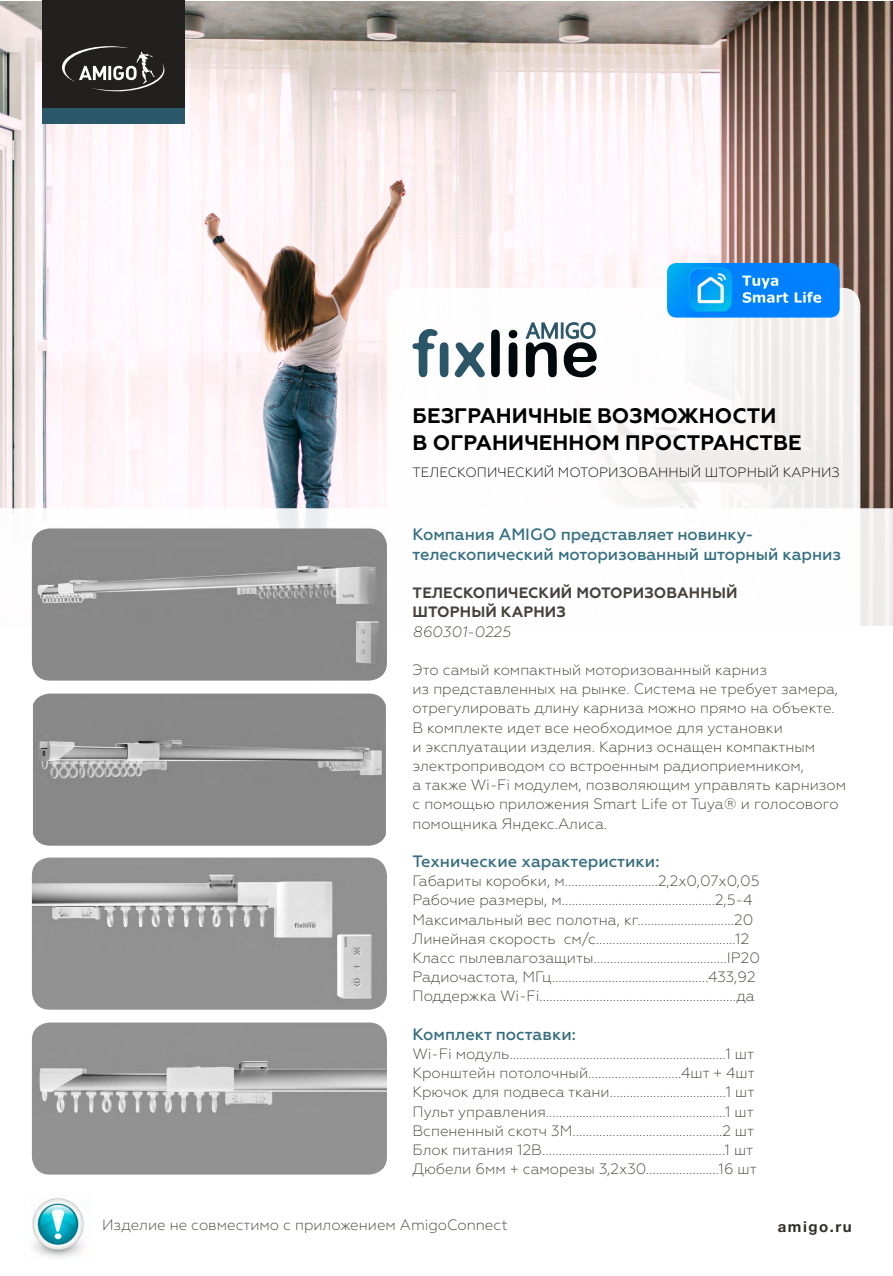
<style>
.page{position:relative;width:893px;height:1276px;background:#fff}
.page>*{position:absolute;margin:0;border:0;box-sizing:border-box;transform-origin:0 0}
.t1{font:700 21px/27px "Geometria";letter-spacing:.005em;color:#000}
.t2{font:500 16.5px/19.2px "Geometria";letter-spacing:-.005em;color:#367082}
.t3{font:500 16.5px "Geometria";color:#376e7f}
.t4{font:300 15px/19.2px "Geometria";color:#46413c}
.t5{font:300 15px "Geometria";color:#49443f}
.t6{font:700 15px/19.2px "Geometria";letter-spacing:.01em;color:#46413c}
.t7{font:italic 300 15px "Geometria";color:#46413c}
.t8{font:700 15px "Helvetica Neue Cyr";letter-spacing:.1em;color:#302d2a}
.t9{font:300 13.5px "Geometria";letter-spacing:.005em;color:#000}
</style>
<div class="page">
<img style="left:0;top:1px;width:893px;height:507px">
<div style="left:387px;top:288px;width:473px;height:912px;background:#fff;border-radius:18px"></div>
<svg style="left:0;top:508px;width:893px;height:173px"></svg>
<div style="left:42px;top:0;width:143px;height:121px;background:#22201e"></div>
<div style="left:42px;top:108px;width:143px;height:15px;background:#2b576a"></div>
<svg style="left:62px;top:46px;width:102px;height:45px"></svg>
<img style="left:32px;top:1198px;width:52px;height:60px">
<img style="left:32px;top:528px;width:355px;height:152px">
<img style="left:33px;top:693px;width:353px;height:152px">
<img style="left:32px;top:857px;width:355px;height:152px">
<img style="left:32px;top:1022px;width:355px;height:152px">
<svg style="left:454px;top:342px;width:31px;height:36px"></svg>
<svg style="left:491px;top:329px;width:9px;height:48px"></svg>
<svg style="left:412px;top:329px;width:36px;height:48px"></svg>
<svg style="left:509px;top:342px;width:8px;height:35px"></svg>
<div style="left:440px;top:330px;width:8px;height:8px;background:#fff;border-radius:50%"></div>
<div style="left:509px;top:330px;width:8px;height:8px;background:#00090b;border-radius:50%"></div>
<svg style="left:526px;top:322px;width:71px;height:56px"></svg>
<img style="left:667px;top:263px;width:173px;height:55px">
<h1 class="t1" style="left:413px;top:402px;width:391px">БЕЗГРАНИЧНЫЕ ВОЗМОЖНОСТИ<br>В ОГРАНИЧЕННОМ ПРОСТРАНСТВЕ</h1>
<p class="t9" style="left:413px;top:464px;width:429px">ТЕЛЕСКОПИЧЕСКИЙ МОТОРИЗОВАННЫЙ ШТОРНЫЙ КАРНИЗ</p>
<p class="t2" style="left:412px;top:525px;width:430px">Компания AMIGO представляет новинку&shy;телескопический моторизованный шторный карниз</p>
<p class="t6" style="left:413px;top:583px;width:326px">ТЕЛЕСКОПИЧЕСКИЙ МОТОРИЗОВАННЫЙ<br>ШТОРНЫЙ КАРНИЗ</p>
<p class="t7" style="left:412px;top:622px;width:100px">860301-0225</p>
<p class="t4" style="left:412px;top:660px;width:435px">Это самый компактный моторизованный карниз<br>из представленных на рынке. Система не требует замера, отрегулировать длину карниза можно прямо на объекте.<br>В комплекте идет все необходимое для установки<br>и эксплуатации изделия. Карниз оснащен компактным электроприводом со встроенным радиоприемником,<br>а также Wi-Fi модулем, позволяющим управлять карнизом с помощью приложения Smart Life от Tuya® и голосового помощника Яндекс.Алиса.</p>
<p class="t3" style="left:412px;top:851px;width:248px">Технические характеристики:</p>
<p class="t4" style="left:412px;top:871px;width:349px">Габариты коробки, м............................2,2х0,07х0,05<br>Рабочие размеры, м..............................................2,5-4<br>Максимальный вес полотна, кг.............................20<br>Линейная скорость см/с..........................................12<br>Класс пылевлагозащиты........................................IP20<br>Радиочастота, МГц...............................................433,92<br>Поддержка Wi-Fi...........................................................да</p>
<p class="t3" style="left:412px;top:1024px;width:165px">Комплект поставки:</p>
<p class="t4" style="left:412px;top:1044px;width:346px">Wi-Fi модуль.................................................................1 шт Кронштейн потолочный............................4шт + 4шт Крючок для подвеса ткани...................................1 шт Пульт управления......................................................1 шт Вспененный скотч 3М.............................................2 шт Блок питания 12В.......................................................1 шт Дюбели 6мм + саморезы 3,2х30......................16 шт</p>
<p class="t5" style="left:102px;top:1216px;width:407px">Изделие не совместимо с приложением AmigoConnect</p>
<p class="t8" style="left:778px;top:1219px;width:75px">amigo.ru</p>
</div>
